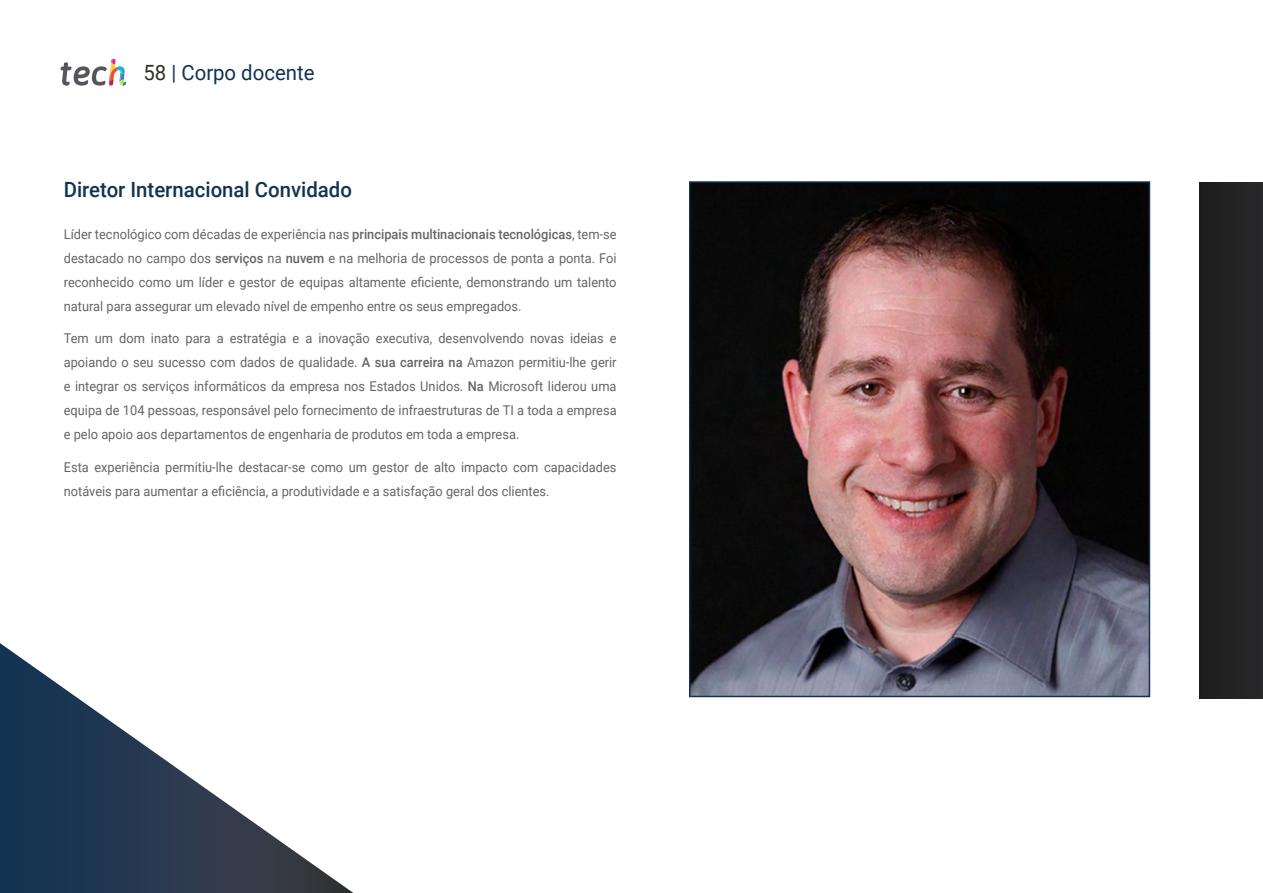
<style>
.page{position:relative;width:1263px;height:893px;background:#fff}
.page>*{position:absolute;margin:0;border:0;box-sizing:border-box;transform-origin:0 0}
.t1{font:500 21px "Roboto";color:#123352}
.t2{font:21px "Roboto";color:#123352}
.t3{font:13.5px/24px "Roboto";color:#656565;text-align:justify;scale:.95 1}
.s1{color:#312e20}
.s2{font-weight:500}
</style>
<div class="page">
<div style="left:1199px;top:182px;width:64px;height:516px;background:#222223"></div>
<svg style="left:0;top:643px;width:354px;height:250px"></svg>
<img style="left:692px;top:184px;width:455px;height:510px">
<div style="left:689px;top:181px;width:461px;height:516px;border:2px solid #17304f"></div>
<svg style="left:61px;top:59px;width:65px;height:27px"></svg>
<h1 class="t2" style="left:144px;top:57px;width:173px"><span class="s1">58</span> | Corpo docente</h1>
<h1 class="t1" style="left:64px;top:175px;width:290px">Diretor Internacional Convidado</h1>
<p class="t3" style="left:64px;top:221px;width:583px">Líder tecnológico com décadas de experiência nas <span class="s2">principais multinacionais tecnológicas</span>, tem-se destacado no campo dos <span class="s2">serviços</span> na <span class="s2">nuvem</span> e na melhoria de processos de ponta a ponta. Foi reconhecido como um líder e gestor de equipas altamente eficiente, demonstrando um talento natural para assegurar um elevado nível de empenho entre os seus empregados.</p>
<p class="t3" style="left:64px;top:326px;width:583px">Tem um dom inato para a estratégia e a inovação executiva, desenvolvendo novas ideias e apoiando o seu sucesso com dados de qualidade. <span class="s2">A sua carreira na</span> Amazon permitiu-lhe gerir e integrar os serviços informáticos da empresa nos Estados Unidos. <span class="s2">Na</span> Microsoft liderou uma equipa de 104 pessoas, responsável pelo fornecimento de infraestruturas de TI a toda a empresa e pelo apoio aos departamentos de engenharia de produtos em toda a empresa.</p>
<p class="t3" style="left:64px;top:454px;width:583px">Esta experiência permitiu-lhe destacar-se como um gestor de alto impacto com capacidades notáveis para aumentar a eficiência, a produtividade e a satisfação geral dos clientes.</p>
</div>
